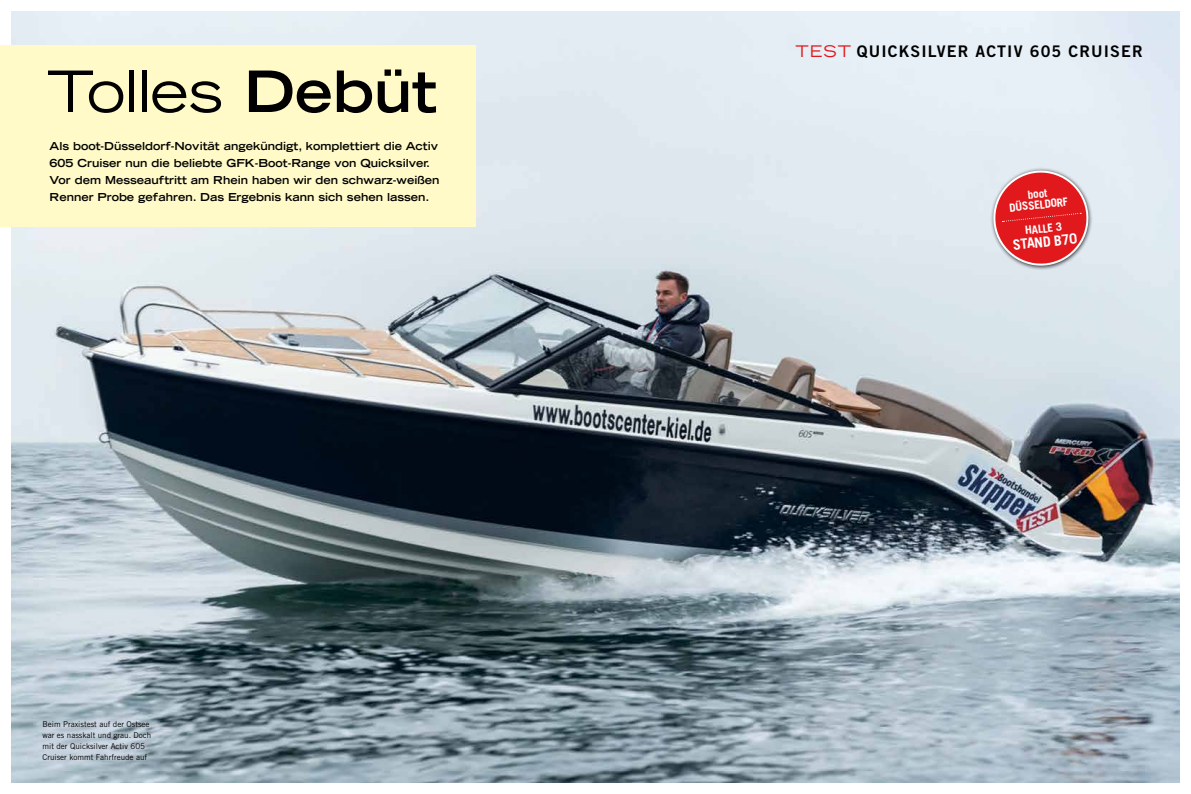
<style>
.page{position:relative;width:1191px;height:794px;background:#fff}
.page>*{position:absolute;margin:0;border:0;box-sizing:border-box;transform-origin:0 0}
.t1{font:expanded 57px "Trade Gothic LT Std";color:#000}
.t2{font:16px "Trade Gothic LT Std Bd 2";letter-spacing:.07em;color:#000}
.t3{font:700 14.2px "Trade Gothic LT Std";color:#fff}
.t4{font:700 11.4px/11px "Trade Gothic LT Std";color:#fff;text-align:center}
.t5{font:700 expanded 11px/17px "Trade Gothic LT Std";color:#000}
.t6{font:8px/11px "Trade Gothic LT Std";color:#000}
.s1{font-weight:700}
.s2{font-family:"Trade Gothic LT Std";font-stretch:expanded;color:#e1191d}
</style>
<div class="page">
<img style="left:11px;top:11px;width:1168px;height:771px">
<div style="left:0;top:46px;width:475px;height:181px;background:#fffac8"></div>
<div style="left:990px;top:167px;width:103px;height:103px;background:#000;opacity:.75"></div>
<svg style="left:989px;top:166px;width:103px;height:102px;background:#de656a"></svg>
<h1 class="t1" style="left:47px;top:54px;width:392px">Tolles <span class="s1">Debüt</span></h1>
<p class="t5" style="left:50px;top:137px;width:391px">Als boot-Düsseldorf-Novität angekündigt, komplettiert die Activ 605 Cruiser nun die beliebte GFK-Boot-Range von Quicksilver.<br>Vor dem Messeauftritt am Rhein haben wir den schwarz-weißen Renner Probe gefahren. Das Ergebnis kann sich sehen lassen.</p>
<p class="t6" style="left:43px;top:718px;width:110px">Beim Praxistest auf der Ostsee war es nasskalt und grau. Doch mit der Quicksilver Activ 605<br>Cruiser kommt Fahrfreude auf</p>
<h2 class="t2" style="left:795px;top:42px;width:349px"><span class="s2">TEST</span> QUICKSILVER ACTIV 605 CRUISER</h2>
<p class="t4" style="left:1007px;top:191px;width:60px;rotate:-6deg">boot<br>DÜSSELDORF</p>
<p class="t4" style="left:1024px;top:225px;width:39px;rotate:-6deg">HALLE 3</p>
<p class="t3" style="left:1012px;top:236px;width:66px;rotate:-6deg">STAND B70</p>
</div>
